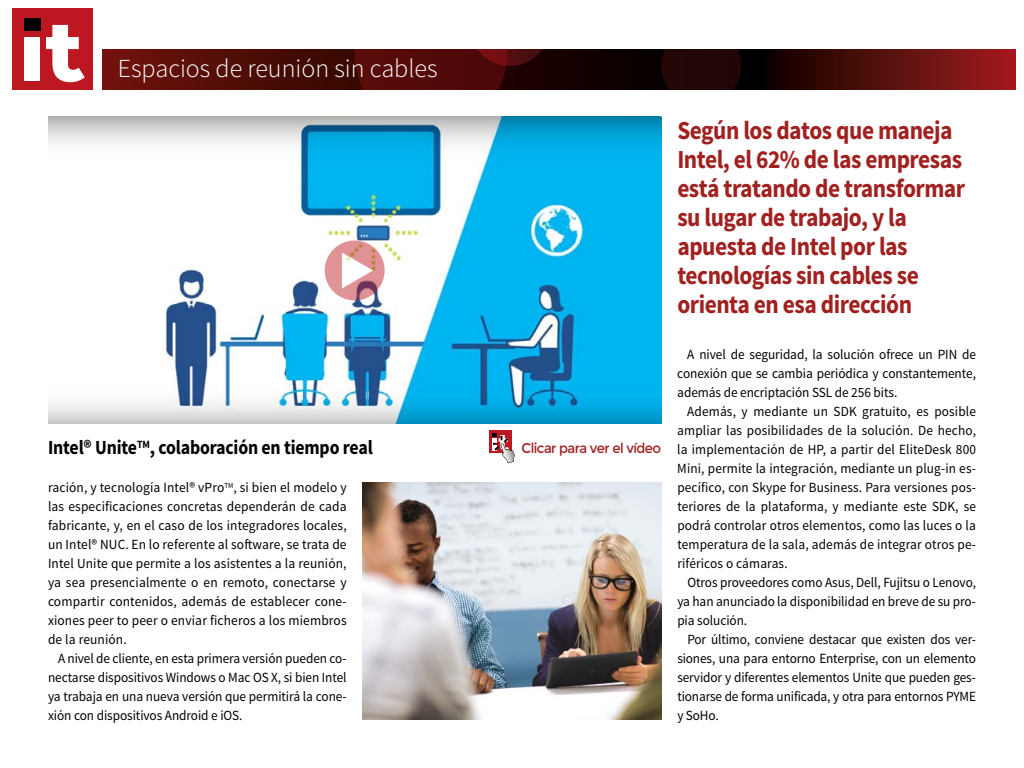
<style>
.page{position:relative;width:1024px;height:768px;background:#fff}
.page>*{position:absolute;margin:0;border:0;box-sizing:border-box;transform-origin:0 0}
.t1{font:700 26px/29px "Source Sans Pro";letter-spacing:-.02em;color:#a0211f;scale:.9 1}
.t2{font:300 26px "Source Sans Pro";color:#fff}
.t3{font:700 20px "Source Sans Pro";letter-spacing:-.01em;color:#000;scale:.89 1}
.t4{font:14px/19px "Source Sans Pro";letter-spacing:-.005em;color:#000;text-align:justify;scale:.95 1}
.t5{font:14px/19px "Source Sans Pro";letter-spacing:-.005em;color:#000;text-align:justify;scale:.96 1}
.t6{font:14px "Montserrat";letter-spacing:-.04em;color:#a0211f;scale:.95 1}
</style>
<div class="page">
<svg style="left:102px;top:49px;width:914px;height:41px;background:#460b07"></svg>
<svg style="left:355px;top:49px;width:195px;height:41px;background:#490808"></svg>
<div style="left:661px;top:49px;width:80px;height:41px;background:#230707"></div>
<div style="left:12px;top:9px;width:80px;height:81px;background:#bd1822"></div>
<div style="left:24px;top:19px;width:17px;height:12px;background:#000"></div>
<div style="left:25px;top:37px;width:15px;height:44px;background:#fff"></div>
<svg style="left:46px;top:25px;width:39px;height:57px"></svg>
<img style="left:48px;top:117px;width:613px;height:307px">
<svg style="left:325px;top:240px;width:60px;height:60px;background:#d98f92"></svg>
<svg style="left:342px;top:252px;width:31px;height:36px"></svg>
<div style="left:489px;top:430px;width:23px;height:23px;background:#be1823"></div>
<svg style="left:492px;top:433px;width:23px;height:30px"></svg>
<img style="left:363px;top:483px;width:298px;height:237px">
<h1 class="t2" style="left:118px;top:52px;width:321px">Espacios de reunión sin cables</h1>
<h2 class="t3" style="left:48px;top:435px;width:367px">Intel® Unite<sup>TM</sup>, colaboración en tiempo real</h2>
<p class="t6" style="left:521px;top:440px;width:149px">Clicar para ver el vídeo</p>
<p class="t5" style="left:48px;top:478px;width:313px">ración, y tecnología Intel® vPro<sup>TM</sup>, si bien el modelo y las especificaciones concretas dependerán de cada fabricante, y, en el caso de los integradores locales, un Intel® NUC. En lo referente al software, se trata de Intel Unite que permite a los asistentes a la reunión, ya sea presencialmente o en remoto, conectarse y compartir contenidos, además de establecer cone&shy;xiones peer to peer o enviar ficheros a los miembros de la reunión.</p>
<p class="t4" style="left:48px;top:649px;width:316px;text-indent:10px">A nivel de cliente, en esta primera versión pueden co&shy;nectarse dispositivos Windows o Mac OS X, si bien Intel ya trabaja en una nueva versión que permitirá la cone&shy;xión con dispositivos Android e iOS.</p>
<h1 class="t1" style="left:677px;top:117px;width:321px">Según los datos que maneja<br>Intel, el 62% de las empresas está tratando de transformar su lugar de trabajo, y la apuesta de Intel por las tecnologías sin cables se orienta en esa dirección</h1>
<p class="t4" style="left:677px;top:345px;width:316px;text-indent:10px">A nivel de seguridad, la solución ofrece un PIN de conexión que se cambia periódica y constantemente, además de encriptación SSL de 256 bits.</p>
<p class="t4" style="left:677px;top:402px;width:316px;text-indent:10px">Además, y mediante un SDK gratuito, es posible ampliar las posibilidades de la solución. De hecho, la implementación de HP, a partir del EliteDesk 800<br>Mini, permite la integración, mediante un plug-in es&shy;pecífico, con Skype for Business. Para versiones pos&shy;teriores de la plataforma, y mediante este SDK, se podrá controlar otros elementos, como las luces o la temperatura de la sala, además de integrar otros pe&shy;riféricos o cámaras.</p>
<p class="t4" style="left:677px;top:573px;width:316px;text-indent:10px">Otros proveedores como Asus, Dell, Fujitsu o Lenovo, ya han anunciado la disponibilidad en breve de su pro&shy;pia solución.</p>
<p class="t4" style="left:677px;top:630px;width:316px;text-indent:10px">Por último, conviene destacar que existen dos ver&shy;siones, una para entorno Enterprise, con un elemento servidor y diferentes elementos Unite que pueden ges&shy;tionarse de forma unificada, y otra para entornos PYME y SoHo.</p>
</div>
